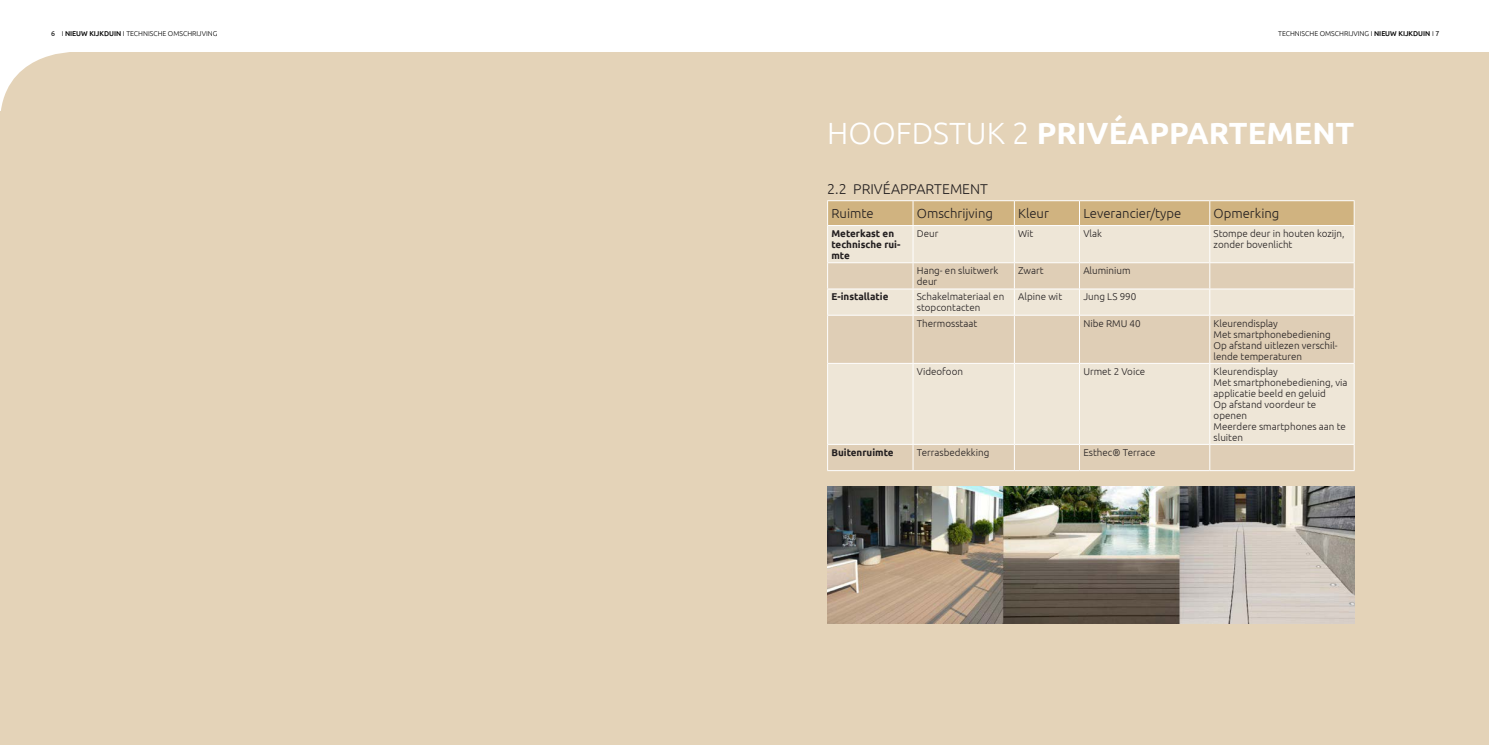
<style>
.page{position:relative;width:1489px;height:745px;background:#fff}
.page>*{position:absolute;margin:0;border:0;box-sizing:border-box;transform-origin:0 0}
.t1{font:700 30.62px "Ubuntu";color:#fff}
.t2{font:300 14.17px "Ubuntu";color:#231f20}
.t3{font:300 13.12px "Ubuntu";color:#231f20}
.t4{font:300 9.8px/10.9px "Ubuntu";color:#231f20}
.t5{font:700 9.8px/10.9px "Ubuntu";color:#231f20}
.t6{font:300 7px "Ubuntu";color:#000}
.s1{font-weight:400}
.s2{font-weight:500}
.s3{font-weight:300}
</style>
<div class="page">
<div style="left:1px;top:52px;width:1487px;height:692px;background:#e4d3b8"></div>
<div style="left:0;top:111px;width:5px;height:633px;background:#e4d3b8"></div>
<div style="left:828px;top:226px;width:525px;height:36px;background:#eee6d7"></div>
<svg style="left:828px;top:263px;width:525px;height:207px;background:#e7dac7"></svg>
<svg style="left:827px;top:200px;width:527px;height:25px;background:#d2b686"></svg>
<hr style="left:827px;top:225px;width:86px;height:1px;background:#fff">
<hr style="left:827px;top:226px;width:1px;height:36px;background:#fff">
<hr style="left:913px;top:225px;width:101px;height:1px;background:#fff">
<hr style="left:912px;top:226px;width:1px;height:36px;background:#fff">
<hr style="left:1014px;top:225px;width:65px;height:1px;background:#fff">
<hr style="left:1013px;top:226px;width:1px;height:36px;background:#fff">
<hr style="left:1079px;top:225px;width:130px;height:1px;background:#fff">
<hr style="left:1079px;top:226px;width:1px;height:36px;background:#fff">
<hr style="left:1209px;top:225px;width:145px;height:1px;background:#fff">
<hr style="left:1209px;top:226px;width:1px;height:36px;background:#fff">
<hr style="left:1353px;top:226px;width:1px;height:36px;background:#fff">
<hr style="left:827px;top:262px;width:86px;height:1px;background:#fff">
<hr style="left:913px;top:262px;width:101px;height:1px;background:#fff">
<hr style="left:1014px;top:262px;width:65px;height:1px;background:#fff">
<hr style="left:1079px;top:262px;width:130px;height:1px;background:#fff">
<hr style="left:1209px;top:262px;width:145px;height:1px;background:#fff">
<hr style="left:827px;top:288px;width:86px;height:1px;background:#fff">
<svg style="left:827px;top:263px;width:1px;height:51px"></svg>
<hr style="left:913px;top:288px;width:101px;height:1px;background:#fff">
<svg style="left:912px;top:263px;width:1px;height:51px"></svg>
<hr style="left:1014px;top:288px;width:65px;height:1px;background:#fff">
<svg style="left:1013px;top:263px;width:1px;height:51px"></svg>
<hr style="left:1079px;top:288px;width:130px;height:1px;background:#fff">
<svg style="left:1079px;top:263px;width:1px;height:51px"></svg>
<hr style="left:1209px;top:288px;width:145px;height:1px;background:#fff">
<svg style="left:1209px;top:263px;width:1px;height:51px"></svg>
<svg style="left:1353px;top:263px;width:1px;height:51px"></svg>
<hr style="left:827px;top:314px;width:86px;height:1px;background:#fff">
<hr style="left:827px;top:315px;width:1px;height:48px;background:#fff">
<hr style="left:913px;top:314px;width:101px;height:1px;background:#fff">
<hr style="left:912px;top:315px;width:1px;height:48px;background:#fff">
<hr style="left:1014px;top:314px;width:65px;height:1px;background:#fff">
<hr style="left:1013px;top:315px;width:1px;height:48px;background:#fff">
<hr style="left:1079px;top:314px;width:130px;height:1px;background:#fff">
<hr style="left:1079px;top:315px;width:1px;height:48px;background:#fff">
<hr style="left:1209px;top:314px;width:145px;height:1px;background:#fff">
<hr style="left:1209px;top:315px;width:1px;height:48px;background:#fff">
<hr style="left:1353px;top:315px;width:1px;height:48px;background:#fff">
<hr style="left:827px;top:363px;width:86px;height:1px;background:#fff">
<hr style="left:827px;top:363px;width:1px;height:80px;background:#fff">
<hr style="left:913px;top:363px;width:101px;height:1px;background:#fff">
<hr style="left:912px;top:363px;width:1px;height:80px;background:#fff">
<hr style="left:1014px;top:363px;width:65px;height:1px;background:#fff">
<hr style="left:1013px;top:363px;width:1px;height:80px;background:#fff">
<hr style="left:1079px;top:363px;width:130px;height:1px;background:#fff">
<hr style="left:1079px;top:363px;width:1px;height:80px;background:#fff">
<hr style="left:1209px;top:363px;width:145px;height:1px;background:#fff">
<hr style="left:1209px;top:363px;width:1px;height:80px;background:#fff">
<hr style="left:1353px;top:363px;width:1px;height:80px;background:#fff">
<hr style="left:827px;top:443px;width:86px;height:1px;background:#fff">
<svg style="left:827px;top:444px;width:1px;height:26px"></svg>
<hr style="left:913px;top:443px;width:101px;height:1px;background:#fff">
<svg style="left:912px;top:444px;width:1px;height:26px"></svg>
<hr style="left:1014px;top:443px;width:65px;height:1px;background:#fff">
<svg style="left:1013px;top:444px;width:1px;height:26px"></svg>
<hr style="left:1079px;top:443px;width:130px;height:1px;background:#fff">
<svg style="left:1079px;top:444px;width:1px;height:26px"></svg>
<hr style="left:1209px;top:443px;width:145px;height:1px;background:#fff">
<svg style="left:1209px;top:444px;width:1px;height:26px"></svg>
<svg style="left:1353px;top:444px;width:1px;height:26px"></svg>
<hr style="left:827px;top:470px;width:86px;height:1px;background:#fff">
<hr style="left:913px;top:470px;width:101px;height:1px;background:#fff">
<hr style="left:1014px;top:470px;width:65px;height:1px;background:#fff">
<hr style="left:1079px;top:470px;width:130px;height:1px;background:#fff">
<hr style="left:1209px;top:470px;width:145px;height:1px;background:#fff">
<img style="left:827px;top:486px;width:527px;height:136px">
<p class="t6" style="left:51px;top:29px;width:167px"><span class="s1">6</span> I <span class="s2">NIEUW KIJKDUIN</span> I TECHNISCHE OMSCHRIJVING</p>
<p class="t6" style="left:1277px;top:29px;width:163px">TECHNISCHE OMSCHRIJVING I <span class="s2">NIEUW KIJKDUIN</span> I <span class="s1">7</span></p>
<h1 class="t1" style="left:827px;top:115px;width:528px"><span class="s3">HOOFDSTUK 2</span> PRIVÉAPPARTEMENT</h1>
<h2 class="t2" style="left:827px;top:180px;width:162px">2.2 PRIVÉAPPARTEMENT</h2>
<h3 class="t3" style="left:831px;top:205px;width:44px">Ruimte</h3>
<h3 class="t3" style="left:916px;top:205px;width:78px">Omschrijving</h3>
<h3 class="t3" style="left:1018px;top:205px;width:32px">Kleur</h3>
<h3 class="t3" style="left:1083px;top:205px;width:99px">Leverancier/type</h3>
<h3 class="t3" style="left:1213px;top:205px;width:67px">Opmerking</h3>
<p class="t5" style="left:831px;top:228px;width:71px">Meterkast en technische rui&shy;mte</p>
<p class="t4" style="left:916px;top:228px;width:23px">Deur</p>
<p class="t4" style="left:1018px;top:228px;width:17px">Wit</p>
<p class="t4" style="left:1083px;top:228px;width:20px">Vlak</p>
<p class="t4" style="left:1213px;top:228px;width:132px">Stompe deur in houten kozijn, zonder bovenlicht</p>
<p class="t4" style="left:916px;top:265px;width:83px">Hang- en sluitwerk deur</p>
<p class="t4" style="left:1018px;top:265px;width:27px">Zwart</p>
<p class="t4" style="left:1083px;top:265px;width:49px">Aluminium</p>
<p class="t5" style="left:831px;top:291px;width:59px">E-installatie</p>
<p class="t4" style="left:916px;top:291px;width:89px">Schakelmateriaal en stopcontacten</p>
<p class="t4" style="left:1018px;top:291px;width:45px">Alpine wit</p>
<p class="t4" style="left:1083px;top:291px;width:54px">Jung LS 990</p>
<p class="t4" style="left:916px;top:317px;width:62px">Thermosstaat</p>
<p class="t4" style="left:1083px;top:317px;width:59px">Nibe RMU 40</p>
<p class="t4" style="left:1213px;top:317px;width:125px">Kleurendisplay<br>Met smartphonebediening<br>Op afstand uitlezen verschil&shy;lende temperaturen</p>
<p class="t4" style="left:916px;top:365px;width:48px">Videofoon</p>
<p class="t4" style="left:1083px;top:365px;width:63px">Urmet 2 Voice</p>
<p class="t4" style="left:1213px;top:365px;width:135px">Kleurendisplay<br>Met smartphonebediening, via applicatie beeld en geluid<br>Op afstand voordeur te openen<br>Meerdere smartphones aan te sluiten</p>
<p class="t5" style="left:831px;top:446px;width:64px">Buitenruimte</p>
<p class="t4" style="left:916px;top:446px;width:74px">Terrasbedekking</p>
<p class="t4" style="left:1083px;top:446px;width:74px">Esthec® Terrace</p>
</div>
